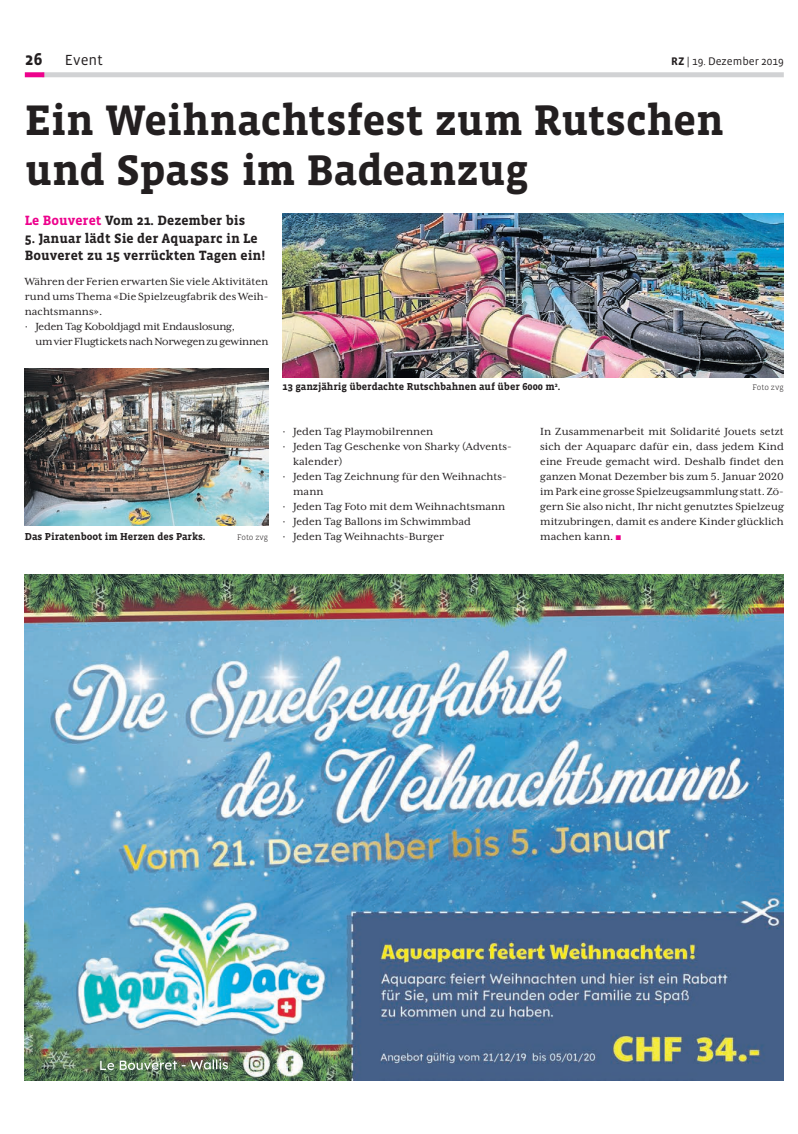
<style>
.page{position:relative;width:798px;height:1134px;background:#fff}
.page>*{position:absolute;margin:0;border:0;box-sizing:border-box;transform-origin:0 0}
.t1{font:700 43.75px/50px "Vista Slab OT";letter-spacing:-.005em;color:#231f20}
.t2{font:700 17.5px "Vista Sans OT";color:#231f20}
.t3{font:15px "Vista Sans OT";color:#231f20}
.t4{font:700 13.75px/17.5px "Vista Slab OT";letter-spacing:.005em;color:#231f20}
.t5{font:11.88px/15px "Mrs Eaves XL Serif OT";letter-spacing:.005em;color:#231f20}
.t6{font:11.88px "Mrs Eaves XL Serif OT";letter-spacing:-.015em;color:#231f20}
.t7{font:11.25px "Vista Sans OT";color:#231f20}
.t8{font:700 10.25px "Vista Slab OT";color:#231f20}
.t9{font:300 8.12px "Vista Slab OT";color:#231f20}
.s1{font-weight:700}
.s2{color:#ed028c}
</style>
<div class="page">
<div style="left:42px;top:72px;width:741px;height:5px;background:#d1d2d4"></div>
<div style="left:25px;top:72px;width:19px;height:5px;background:#ed028c"></div>
<img style="left:25px;top:574px;width:758px;height:507px">
<img style="left:25px;top:369px;width:243px;height:157px">
<img style="left:282px;top:214px;width:501px;height:163px">
<h2 class="t2" style="left:25px;top:50px;width:19px">26</h2>
<p class="t3" style="left:65px;top:52px;width:40px">Event</p>
<p class="t7" style="left:670px;top:55px;width:114px"><span class="s1">RZ</span> | 19. Dezember 2019</p>
<h1 class="t1" style="left:25px;top:96px;width:700px">Ein Weihnachtsfest zum Rutschen und Spass im Badeanzug</h1>
<p class="t4" style="left:25px;top:212px;width:222px"><span class="s2">Le Bouveret</span> Vom 21. Dezember bis</p>
<p class="t4" style="left:25px;top:230px;width:242px">5. Januar lädt Sie der Aquaparc in Le<br>Bouveret zu 15 verrückten Tagen ein!</p>
<p class="t5" style="left:25px;top:274px;width:245px">Währen der Ferien erwarten Sie viele Aktivitäten rund ums Thema «Die Spielzeugfabrik des Weih&shy;nachtsmanns».<br>· Jeden Tag Koboldjagd mit Endauslosung,</p>
<p class="t6" style="left:35px;top:336px;width:234px">um vier Flugtickets nach Norwegen zu gewinnen</p>
<p class="t8" style="left:282px;top:382px;width:279px">13 ganzjährig überdachte Rutschbahnen auf über 6000 m<sup>2</sup>.</p>
<p class="t9" style="left:752px;top:383px;width:33px">Foto zvg</p>
<p class="t5" style="left:282px;top:424px;width:152px">· Jeden Tag Playmobilrennen</p>
<p class="t5" style="left:282px;top:439px;width:230px">· Jeden Tag Geschenke von Sharky (Advents-</p>
<p class="t5" style="left:293px;top:454px;width:51px">kalender)</p>
<p class="t5" style="left:282px;top:469px;width:225px">· Jeden Tag Zeichnung für den Weihnachts-</p>
<p class="t5" style="left:293px;top:484px;width:32px">mann</p>
<p class="t5" style="left:282px;top:499px;width:224px">· Jeden Tag Foto mit dem Weihnachtsmann</p>
<p class="t5" style="left:282px;top:514px;width:190px">· Jeden Tag Ballons im Schwimmbad</p>
<p class="t5" style="left:282px;top:529px;width:163px">· Jeden Tag Weihnachts-Burger</p>
<p class="t5" style="left:540px;top:424px;width:245px;text-align:justify">In Zusammenarbeit mit Solidarité Jouets setzt sich der Aquaparc dafür ein, dass jedem Kind eine Freude gemacht wird. Deshalb findet den ganzen Monat Dezember bis zum 5. Januar 2020 im Park eine grosse Spielzeugsammlung statt. Zö&shy;gern Sie also nicht, Ihr nicht genutztes Spielzeug mitzubringen, damit es andere Kinder glücklich</p>
<p class="t8" style="left:25px;top:532px;width:182px">Das Piratenboot im Herzen des Parks.</p>
<p class="t9" style="left:237px;top:533px;width:33px">Foto zvg</p>
<p class="t5" style="left:540px;top:529px;width:82px">machen kann. <span class="s2">■</span></p>
</div>
